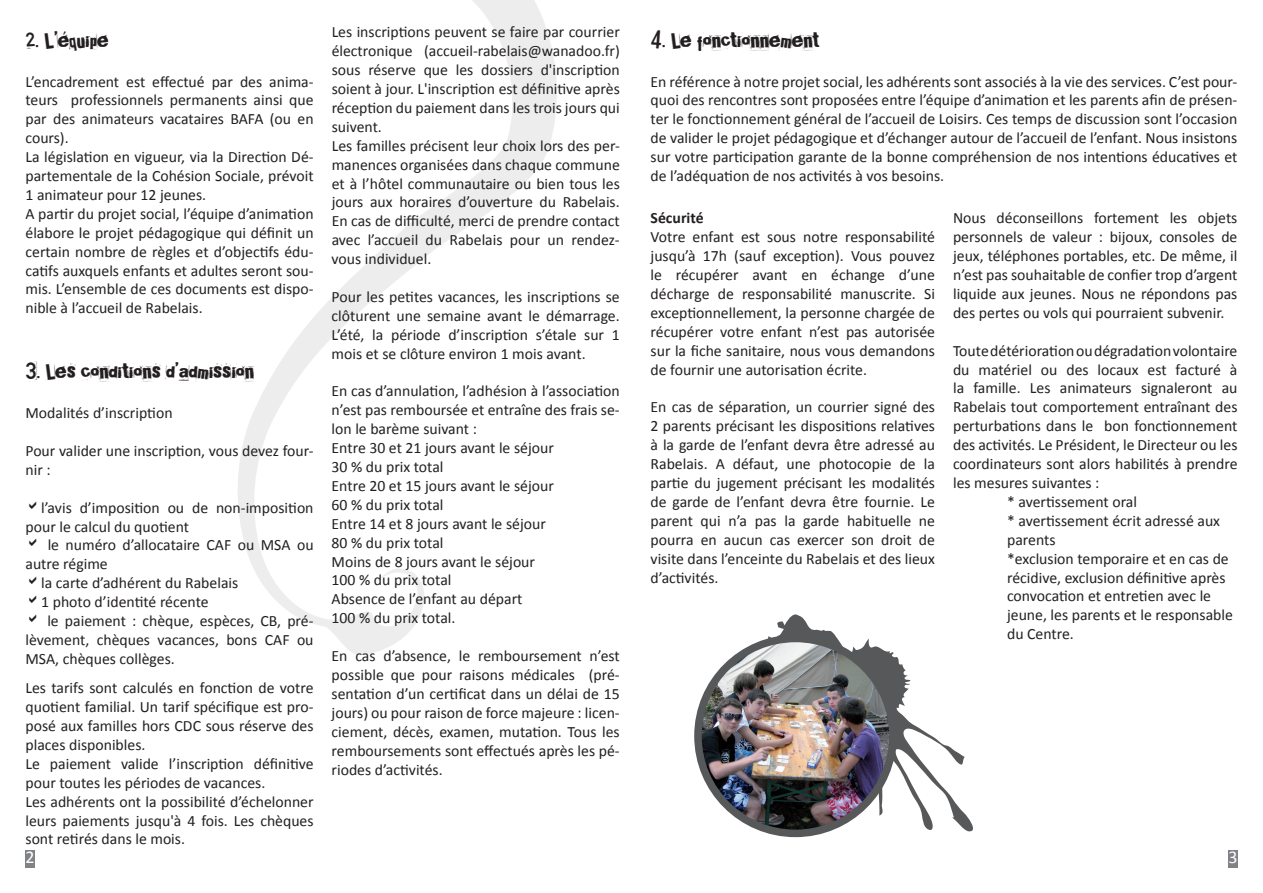
<style>
.page{position:relative;width:1263px;height:893px;background:#fff}
.page>*{position:absolute;margin:0;border:0;box-sizing:border-box;transform-origin:0 0}
.t1{font:27px "Broken 15";color:#231f20}
.t2{font:18px "Calibri";color:#fff}
.t3{font:15.75px/18.9px "Calibri";color:#231f20}
.t4{font:700 15.75px "Calibri";color:#231f20}
</style>
<div class="page">
<div style="left:1227px;top:850px;width:10px;height:17px;background:#808285"></div>
<div style="left:26px;top:850px;width:9px;height:17px;background:#808285"></div>
<svg style="left:735px;top:614px;width:238px;height:218px"></svg>
<img style="left:698px;top:638px;width:195px;height:195px;border-radius:97px">
<div style="left:694px;top:635px;width:203px;height:202px;border:8px solid #57585a;border-radius:50%"></div>
<svg style="left:238px;top:0;width:319px;height:655px"></svg>
<h1 class="t1" style="left:26px;top:26px;width:85px">2. L’équipe</h1>
<p class="t3" style="left:25px;top:71px;width:290px">L’encadrement est effectué par des anima&shy;teurs professionnels permanents ainsi que par des animateurs vacataires BAFA (ou en cours).<br>La législation en vigueur, via la Direction Dé&shy;partementale de la Cohésion Sociale, prévoit 1 animateur pour 12 jeunes.<br>A partir du projet social, l’équipe d’animation élabore le projet pédagogique qui définit un certain nombre de règles et d’objectifs édu&shy;catifs auxquels enfants et adultes seront sou&shy;mis. L’ensemble de ces documents est dispo&shy;nible à l’accueil de Rabelais.</p>
<h1 class="t1" style="left:26px;top:357px;width:230px">3. Les conditions d’admission</h1>
<p class="t3" style="left:26px;top:403px;width:149px">Modalités d’inscription</p>
<p class="t3" style="left:26px;top:440px;width:290px">Pour valider une inscription, vous devez four&shy;nir :</p>
<p class="t3" style="left:25px;top:497px;width:290px;text-indent:16px">l’avis d’imposition ou de non-imposition pour le calcul du quotient</p>
<p class="t3" style="left:48px;top:535px;width:267px">le numéro d’allocataire CAF ou MSA ou</p>
<p class="t3" style="left:25px;top:554px;width:84px">autre régime</p>
<p class="t3" style="left:41px;top:573px;width:199px">la carte d’adhérent du Rabelais</p>
<p class="t3" style="left:41px;top:592px;width:169px">1 photo d’identité récente</p>
<p class="t3" style="left:47px;top:611px;width:268px">le paiement : chèque, espèces, CB, pré-</p>
<p class="t3" style="left:25px;top:629px;width:290px">lèvement, chèques vacances, bons CAF ou</p>
<p class="t3" style="left:25px;top:648px;width:151px">MSA, chèques collèges.</p>
<p class="t3" style="left:25px;top:678px;width:290px">Les tarifs sont calculés en fonction de votre quotient familial. Un tarif spécifique est pro&shy;posé aux familles hors CDC sous réserve des places disponibles.<br>Le paiement valide l’inscription définitive pour toutes les périodes de vacances.<br>Les adhérents ont la possibilité d’échelonner leurs paiements jusqu'à 4 fois. Les chèques sont retirés dans le mois.</p>
<p class="t3" style="left:332px;top:22px;width:290px">Les inscriptions peuvent se faire par courrier électronique (accueil-rabelais@wanadoo.fr) sous réserve que les dossiers d'inscription soient à jour. L'inscription est définitive après réception du paiement dans les trois jours qui suivent.<br>Les familles précisent leur choix lors des per&shy;manences organisées dans chaque commune et à l’hôtel communautaire ou bien tous les jours aux horaires d’ouverture du Rabelais.<br>En cas de difficulté, merci de prendre contact avec l’accueil du Rabelais pour un rendez&shy;vous individuel.</p>
<p class="t3" style="left:332px;top:287px;width:290px;text-align:justify">Pour les petites vacances, les inscriptions se clôturent une semaine avant le démarrage.<br>L’été, la période d’inscription s’étale sur 1 mois et se clôture environ 1 mois avant.</p>
<p class="t3" style="left:332px;top:381px;width:290px">En cas d’annulation, l’adhésion à l’association n’est pas remboursée et entraîne des frais se&shy;lon le barème suivant :<br>Entre 30 et 21 jours avant le séjour<br>30 % du prix total<br>Entre 20 et 15 jours avant le séjour<br>60 % du prix total<br>Entre 14 et 8 jours avant le séjour<br>80 % du prix total<br>Moins de 8 jours avant le séjour<br>100 % du prix total<br>Absence de l’enfant au départ<br>100 % du prix total.</p>
<p class="t3" style="left:332px;top:646px;width:290px;text-align:justify">En cas d’absence, le remboursement n’est possible que pour raisons médicales (pré&shy;sentation d’un certificat dans un délai de 15 jours) ou pour raison de force majeure : licen&shy;ciement, décès, examen, mutation. Tous les remboursements sont effectués après les pé&shy;riodes d’activités.</p>
<h1 class="t1" style="left:651px;top:26px;width:170px">4. Le fonctionnement</h1>
<p class="t3" style="left:651px;top:71px;width:588px;text-align:justify">En référence à notre projet social, les adhérents sont associés à la vie des services. C’est pour&shy;quoi des rencontres sont proposées entre l’équipe d’animation et les parents afin de présen&shy;ter le fonctionnement général de l’accueil de Loisirs. Ces temps de discussion sont l’occasion de valider le projet pédagogique et d’échanger autour de l’accueil de l’enfant. Nous insistons sur votre participation garante de la bonne compréhension de nos intentions éducatives et de l’adéquation de nos activités à vos besoins.</p>
<p class="t4" style="left:651px;top:208px;width:55px">Sécurité</p>
<p class="t3" style="left:651px;top:227px;width:286px;text-align:justify">Votre enfant est sous notre responsabilité jusqu’à 17h (sauf exception). Vous pouvez le récupérer avant en échange d’une décharge de responsabilité manuscrite. Si exceptionnellement, la personne chargée de récupérer votre enfant n’est pas autorisée sur la fiche sanitaire, nous vous demandons de fournir une autorisation écrite.</p>
<p class="t3" style="left:651px;top:397px;width:286px;text-align:justify">En cas de séparation, un courrier signé des 2 parents précisant les dispositions relatives à la garde de l’enfant devra être adressé au Rabelais. A défaut, une photocopie de la partie du jugement précisant les modalités de garde de l’enfant devra être fournie. Le parent qui n’a pas la garde habituelle ne pourra en aucun cas exercer son droit de visite dans l’enceinte du Rabelais et des lieux d’activités.</p>
<p class="t3" style="left:953px;top:208px;width:286px;text-align:justify">Nous déconseillons fortement les objets personnels de valeur : bijoux, consoles de jeux, téléphones portables, etc. De même, il n’est pas souhaitable de confier trop d’argent liquide aux jeunes. Nous ne répondons pas des pertes ou vols qui pourraient subvenir.</p>
<p class="t3" style="left:953px;top:340px;width:286px">Toutedétériorationoudégradationvolontaire</p>
<p class="t3" style="left:953px;top:359px;width:286px">du matériel ou des locaux est facturé à</p>
<p class="t3" style="left:953px;top:378px;width:286px">la famille. Les animateurs signaleront au</p>
<p class="t3" style="left:953px;top:397px;width:286px">Rabelais tout comportement entraînant des</p>
<p class="t3" style="left:953px;top:416px;width:286px">perturbations dans le bon fonctionnement</p>
<p class="t3" style="left:953px;top:435px;width:286px">des activités. Le Président, le Directeur ou les</p>
<p class="t3" style="left:953px;top:454px;width:286px">coordinateurs sont alors habilités à prendre</p>
<p class="t3" style="left:953px;top:473px;width:148px">les mesures suivantes :</p>
<p class="t3" style="left:1007px;top:491px;width:131px">* avertissement oral</p>
<p class="t3" style="left:1007px;top:510px;width:215px">* avertissement écrit adressé aux</p>
<p class="t3" style="left:1007px;top:529px;width:50px">parents</p>
<p class="t3" style="left:1007px;top:548px;width:223px">*exclusion temporaire et en cas de</p>
<p class="t3" style="left:1007px;top:567px;width:220px">récidive, exclusion définitive après</p>
<p class="t3" style="left:1007px;top:586px;width:206px">convocation et entretien avec le</p>
<p class="t3" style="left:1007px;top:605px;width:227px">jeune, les parents et le responsable</p>
<p class="t3" style="left:1007px;top:624px;width:68px">du Centre.</p>
<p class="t2" style="left:26px;top:846px;width:11px">2</p>
<p class="t2" style="left:1228px;top:846px;width:11px">3</p>
</div>
